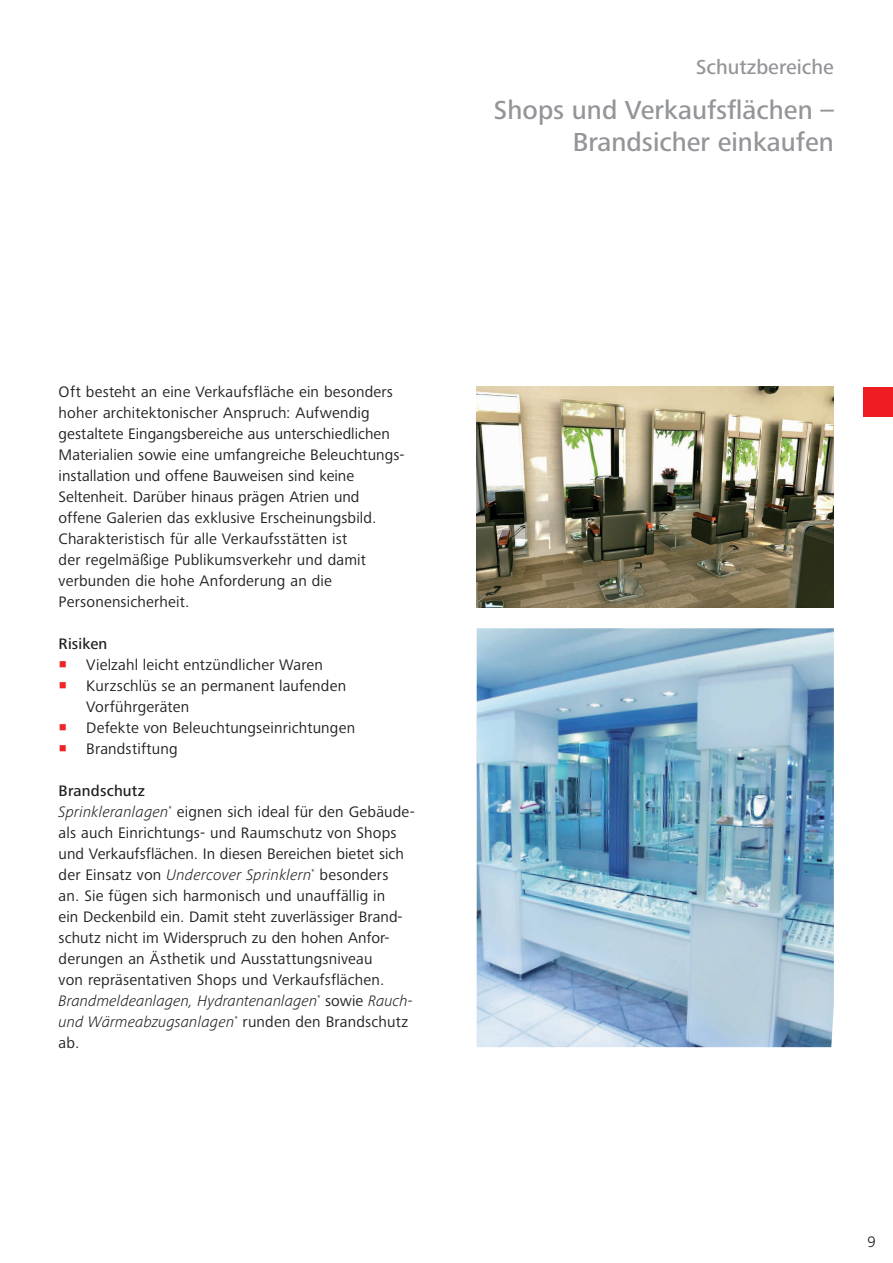
<style>
.page{position:relative;width:893px;height:1263px;background:#fff}
.page>*{position:absolute;margin:0;border:0;box-sizing:border-box;transform-origin:0 0}
.t1{font:500 27px/32.4px "Frutiger Next Pro";color:#939598;text-align:right}
.t2{font:500 21px "Frutiger Next Pro";color:#939598}
.t3{font:15.75px/21px "Frutiger Next Pro";letter-spacing:.01em;color:#231f20}
.t4{font:500 15.75px "Frutiger Next Pro";letter-spacing:.01em;color:#231f20}
.t5{font:300 15.75px "Frutiger Next Pro";color:#231f20}
.s1{font-weight:500}
.s2{font-weight:300;font-style:italic}
</style>
<div class="page">
<img style="left:476px;top:387px;width:358px;height:220px">
<img style="left:477px;top:628px;width:357px;height:419px">
<div style="left:863px;top:387px;width:30px;height:30px;background:#ee1d23"></div>
<h2 class="t2" style="left:696px;top:55px;width:140px">Schutzbereiche</h2>
<h1 class="t1" style="left:494px;top:94px;width:342px">Shops und Verkaufsflächen –<br>Brandsicher einkaufen</h1>
<p class="t3" style="left:59px;top:381px;width:347px">Oft besteht an eine Verkaufsfläche ein besonders hoher architektonischer Anspruch: Aufwendig gestaltete Eingangsbereiche aus unterschiedlichen Materialien sowie eine umfangreiche Beleuchtungs&shy;installation und offene Bauweisen sind keine Seltenheit. Darüber hinaus prägen Atrien und offene Galerien das exklusive Erscheinungsbild.<br>Charakteristisch für alle Verkaufsstätten ist<br>der regelmäßige Publikumsverkehr und damit verbunden die hohe Anforderung an die Personensicherheit.</p>
<p class="t4" style="left:59px;top:635px;width:50px">Risiken</p>
<p class="t3" style="left:86px;top:654px;width:270px">Vielzahl leicht entzündlicher Waren<br>Kurzschlüs se an permanent laufenden<br>Vorführgeräten<br>Defekte von Beleuchtungseinrichtungen<br>Brandstiftung</p>
<p class="t3" style="left:59px;top:780px;width:358px"><span class="s1">Brandschutz<br></span><span class="s2">Sprinkleranlagen</span><sup>*</sup> eignen sich ideal für den Gebäude&shy;als auch Einrichtungs- und Raumschutz von Shops und Verkaufsflächen. In diesen Bereichen bietet sich der Einsatz von <span class="s2">Undercover Sprinklern</span><sup>*</sup> besonders<br>an. Sie fügen sich harmonisch und unauffällig in<br>ein Deckenbild ein. Damit steht zuverlässiger Brand&shy;schutz nicht im Widerspruch zu den hohen Anfor&shy;derungen an Ästhetik und Ausstattungsniveau<br>von repräsentativen Shops und Verkaufsflächen.<br><span class="s2">Brandmeldeanlagen, Hydrantenanlagen</span><sup>*</sup> sowie <span class="s2">Rauch&shy;und Wärmeabzugsanlagen</span><sup>*</sup> runden den Brandschutz ab.</p>
<p class="t5" style="left:867px;top:1233px;width:10px">9</p>
</div>
